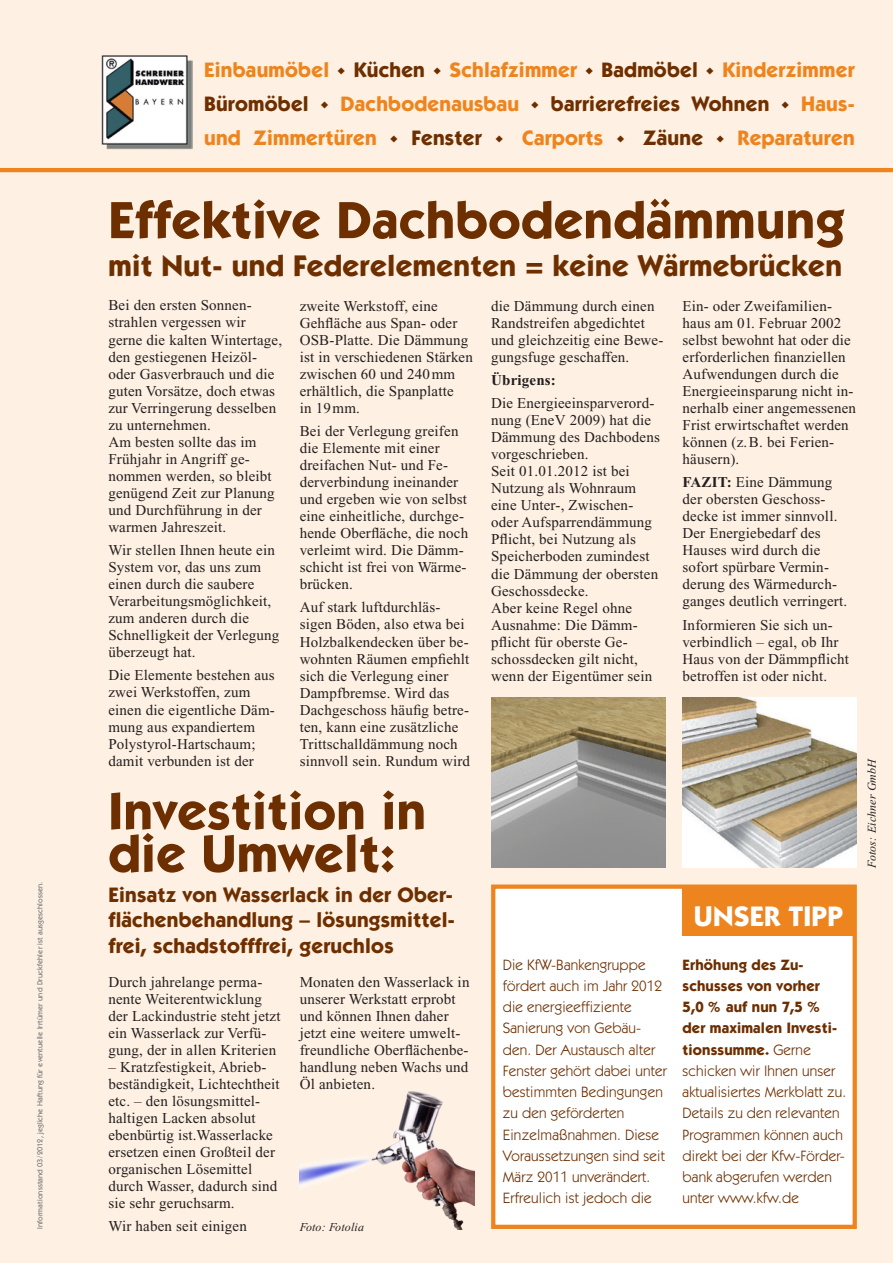
<style>
.page{position:relative;width:893px;height:1263px;background:#fef0e2}
.page>*{position:absolute;margin:0;border:0;box-sizing:border-box;transform-origin:0 0}
.t1{font:700 52.5px/42.6px "Itc Kabel";letter-spacing:.01em;color:#6d2f00}
.t2{font:700 30px "Itc Kabel";letter-spacing:.01em;color:#6d2f00}
.t3{font:700 28.35px "Itc Kabel";letter-spacing:.01em;color:#fff}
.t4{font:700 21px/34px "Itc Kabel";letter-spacing:.01em;color:#ed841e;text-align:justify}
.t5{font:700 21px/25.5px "Itc Kabel";letter-spacing:.01em;color:#6d2f00;text-align:justify}
.t6{font:15px/17px "Times New Roman";letter-spacing:.01em;color:#231f20}
.t7{font:15px/21.3px "Itc Kabel";letter-spacing:.01em;color:#6d2f00}
.t8{font:700 15px "Times New Roman";letter-spacing:.01em;color:#231f20}
.t9{font:italic 12px "Times New Roman";letter-spacing:.01em;color:#231f20}
.t10{font:500 7.5px "Itc Kabel";letter-spacing:.01em;color:#76787b}
.s1{font-size:30px;color:#6d2f00}
.s2{color:#6d2f00}
.s3{font-weight:700}
</style>
<div class="page">
<hr style="left:0;top:168px;width:893px;height:4px;background:#ed841e">
<img style="left:101px;top:55px;width:91px;height:95px">
<img style="left:300px;top:1091px;width:174px;height:138px">
<img style="left:682px;top:697px;width:175px;height:170px">
<img style="left:491px;top:697px;width:174px;height:170px">
<div style="left:491px;top:884px;width:366px;height:345px;background:#fff;border:4px solid #ed841e"></div>
<div style="left:682px;top:887px;width:173px;height:48px;background:#ed841e"></div>
<p class="t10" style="left:36px;top:1229px;width:349px;rotate:-90deg">Informationsstand 03/2012, jegliche Haftung für eventuelle Irrtümer und Druckfehler ist ausgeschlossen.</p>
<h3 class="t4" style="left:204px;top:52px;width:652px">Einbaumöbel <span class="s1">.</span> <span class="s2">Küchen</span> <span class="s1">.</span> Schlafzimmer <span class="s1">.</span> <span class="s2">Badmöbel</span> <span class="s1">.</span> Kinderzimmer <span class="s2">Büromöbel</span> <span class="s1">.</span> Dachbodenausbau <span class="s1">.</span> <span class="s2">barrierefreies Wohnen</span> <span class="s1">.</span> Haus&shy;und Zimmertüren <span class="s1">.</span> <span class="s2">Fenster</span> <span class="s1">.</span> Carports <span class="s1">.</span> <span class="s2">Zäune</span> <span class="s1">.</span> Reparaturen</h3>
<h1 class="t1" style="left:108px;top:198px;width:738px">Effektive Dachbodendämmung</h1>
<h2 class="t2" style="left:108px;top:248px;width:735px">mit Nut- und Federelementen = keine Wärmebrücken</h2>
<p class="t6" style="left:108px;top:297px;width:175px">Bei den ersten Sonnen&shy;strahlen vergessen wir gerne die kalten Wintertage, den gestiegenen Heizöl&shy;oder Gasverbrauch und die guten Vorsätze, doch etwas zur Verringerung desselben zu unternehmen.<br>Am besten sollte das im<br>Frühjahr in Angriff ge&shy;nommen werden, so bleibt genügend Zeit zur Planung und Durchführung in der warmen Jahreszeit.</p>
<p class="t6" style="left:108px;top:542px;width:173px">Wir stellen Ihnen heute ein<br>System vor, das uns zum einen durch die saubere<br>Verarbeitungsmöglichkeit, zum anderen durch die<br>Schnelligkeit der Verlegung überzeugt hat.</p>
<p class="t6" style="left:108px;top:667px;width:168px">Die Elemente bestehen aus zwei Werkstoffen, zum einen die eigentliche Däm&shy;mung aus expandiertem<br>Polystyrol-Hartschaum; damit verbunden ist der</p>
<p class="t6" style="left:300px;top:297px;width:175px">zweite Werkstoff, eine<br>Gehfläche aus Span- oder<br>OSB-Platte. Die Dämmung ist in verschiedenen Stärken zwischen 60 und 240mm erhältlich, die Spanplatte<br>in 19mm.</p>
<p class="t6" style="left:300px;top:423px;width:170px">Bei der Verlegung greifen die Elemente mit einer dreifachen Nut- und Fe&shy;derverbindung ineinander und ergeben wie von selbst eine einheitliche, durchge&shy;hende Oberfläche, die noch verleimt wird. Die Dämm&shy;schicht ist frei von Wärme&shy;brücken.</p>
<p class="t6" style="left:300px;top:599px;width:172px">Auf stark luftdurchläs&shy;sigen Böden, also etwa bei<br>Holzbalkendecken über be&shy;wohnten Räumen empfiehlt sich die Verlegung einer<br>Dampfbremse. Wird das<br>Dachgeschoss häufig betre&shy;ten, kann eine zusätzliche<br>Trittschalldämmung noch sinnvoll sein. Rundum wird</p>
<h1 class="t1" style="left:108px;top:789px;width:319px">Investition in die Umwelt:</h1>
<h3 class="t5" style="left:108px;top:881px;width:348px">Einsatz von Wasserlack in der Ober&shy;flächenbehandlung – lösungsmittel&shy;frei, schadstofffrei, geruchlos</h3>
<p class="t6" style="left:108px;top:973px;width:174px">Durch jahrelange perma&shy;nente Weiterentwicklung der Lackindustrie steht jetzt ein Wasserlack zur Verfü&shy;gung, der in allen Kriterien</p>
<p class="t6" style="left:108px;top:1058px;width:173px">– Kratzfestigkeit, Abrieb&shy;beständigkeit, Lichtechtheit etc. – den lösungsmittel&shy;haltigen Lacken absolut ebenbürtig ist.Wasserlacke ersetzen einen Großteil der organischen Lösemittel durch Wasser, dadurch sind sie sehr geruchsarm.</p>
<p class="t6" style="left:108px;top:1218px;width:140px">Wir haben seit einigen</p>
<p class="t6" style="left:300px;top:973px;width:171px">Monaten den Wasserlack in unserer Werkstatt erprobt und können Ihnen daher jetzt eine weitere umwelt&shy;freundliche Oberflächenbe&shy;handlung neben Wachs und<br>Öl anbieten.</p>
<p class="t9" style="left:300px;top:1221px;width:66px">Foto: Fotolia</p>
<p class="t6" style="left:491px;top:297px;width:174px">die Dämmung durch einen<br>Randstreifen abgedichtet und gleichzeitig eine Bewe&shy;gungsfuge geschaffen.</p>
<p class="t8" style="left:491px;top:372px;width:66px">Übrigens:</p>
<p class="t6" style="left:491px;top:395px;width:170px">Die Energieeinsparverord&shy;nung (EneV 2009) hat die<br>Dämmung des Dachbodens vorgeschrieben.<br>Seit 01.01.2012 ist bei<br>Nutzung als Wohnraum eine Unter-, Zwischen&shy;oder Aufsparrendämmung<br>Pflicht, bei Nutzung als<br>Speicherboden zumindest die Dämmung der obersten<br>Geschossdecke.<br>Aber keine Regel ohne<br>Ausnahme: Die Dämm&shy;pflicht für oberste Ge&shy;schossdecken gilt nicht, wenn der Eigentümer sein</p>
<p class="t6" style="left:682px;top:297px;width:175px">Ein- oder Zweifamilien&shy;haus am 01. Februar 2002 selbst bewohnt hat oder die erforderlichen finanziellen<br>Aufwendungen durch die<br>Energieeinsparung nicht in&shy;nerhalb einer angemessenen<br>Frist erwirtschaftet werden können (z.B. bei Ferien&shy;häusern).</p>
<p class="t6" style="left:682px;top:474px;width:166px"><span class="s3">FAZIT:</span> Eine Dämmung der obersten Geschoss&shy;decke ist immer sinnvoll.<br>Der Energiebedarf des<br>Hauses wird durch die sofort spürbare Vermin&shy;derung des Wärmedurch&shy;ganges deutlich verringert.</p>
<p class="t6" style="left:682px;top:616px;width:168px">Informieren Sie sich un&shy;verbindlich – egal, ob Ihr<br>Haus von der Dämmpflicht betroffen ist oder nicht.</p>
<h3 class="t3" style="left:694px;top:899px;width:151px">UNSER TIPP</h3>
<p class="t7" style="left:503px;top:953px;width:166px">Die KfW-Bankengruppe fördert auch im Jahr 2012 die energieeffiziente<br>Sanierung von Gebäu&shy;den. Der Austausch alter<br>Fenster gehört dabei unter bestimmten Bedingungen zu den geförderten<br>Einzelmaßnahmen. Diese<br>Voraussetzungen sind seit<br>März 2011 unverändert.<br>Erfreulich ist jedoch die</p>
<p class="t7" style="left:682px;top:953px;width:165px"><span class="s3">Erhöhung des Zu&shy;schusses von vorher<br>5,0 % auf nun 7,5 % der maximalen Investi&shy;tionssumme.</span> Gerne schicken wir Ihnen unser aktualisiertes Merkblatt zu.<br>Details zu den relevanten<br>Programmen können auch direkt bei der Kfw-Förder&shy;bank abgerufen werden unter www.kfw.de</p>
<p class="t9" style="left:865px;top:867px;width:111px;rotate:-90deg">Fotos: Eichner GmbH</p>
</div>
